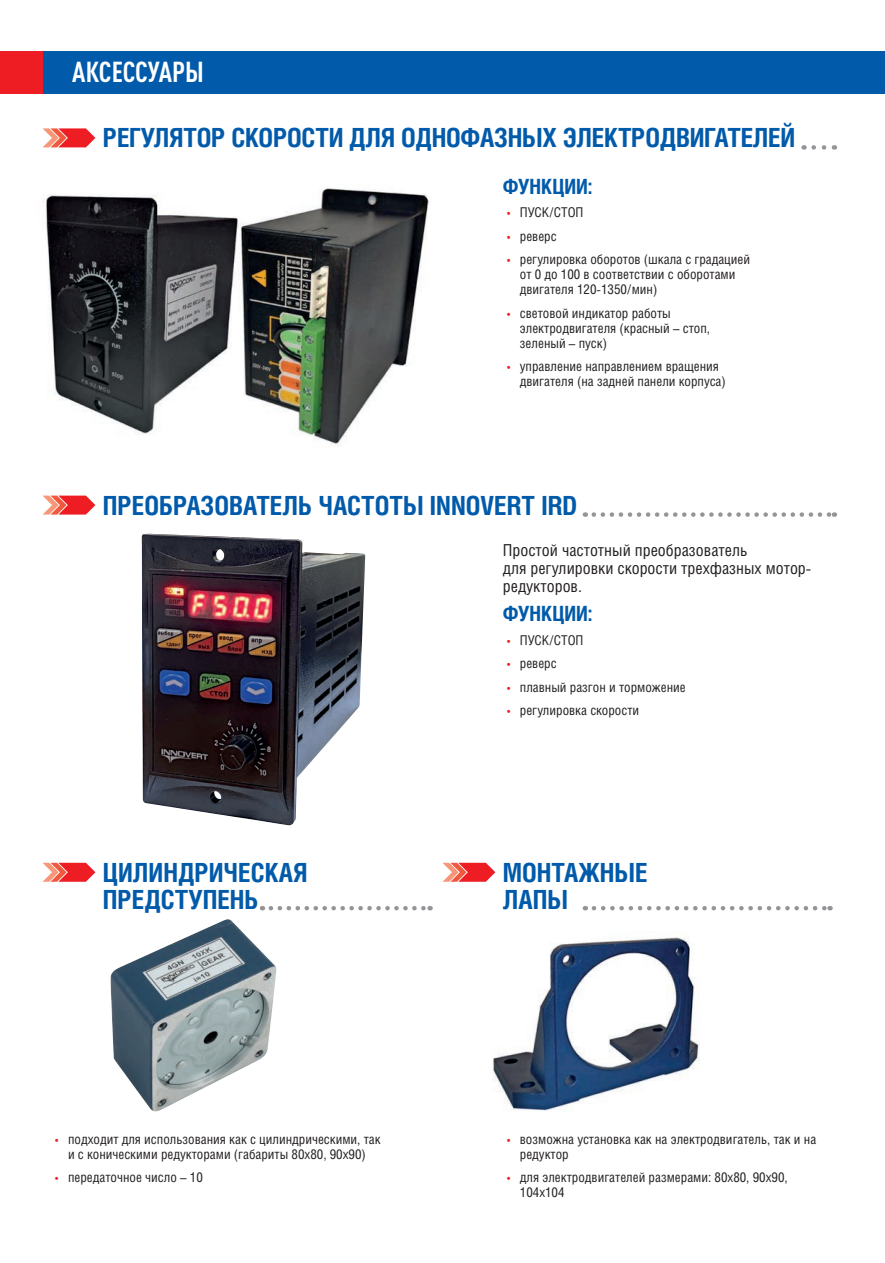
<style>
.page{position:relative;width:885px;height:1263px;background:#fff}
.page>*{position:absolute;margin:0;border:0;box-sizing:border-box;transform-origin:0 0}
.t1{font:700 condensed 28.5px "DIN Pro";letter-spacing:-.005em;color:#fff}
.t2{font:700 26.4px/27px "Helios Cond C";color:#015aaa}
.t3{font:700 21px "Helios Cond C";color:#015aaa}
.t4{font:16.5px/18px "Helios Cond C";color:#231f20}
.t5{font:13.5px/15px "Helios Cond C";color:#231f20}
.s1{font-size:12px;color:#ee1d23}
</style>
<div class="page">
<div style="left:43px;top:51px;width:841px;height:43px;background:#015aaa"></div>
<div style="left:0;top:51px;width:43px;height:43px;background:#ee1d23"></div>
<svg style="left:43px;top:128px;width:52px;height:19px"></svg>
<svg style="left:43px;top:496px;width:52px;height:19px"></svg>
<svg style="left:43px;top:863px;width:52px;height:19px"></svg>
<svg style="left:442px;top:863px;width:53px;height:19px"></svg>
<img style="left:43px;top:188px;width:386px;height:258px">
<img style="left:141px;top:534px;width:224px;height:292px">
<img style="left:110px;top:919px;width:166px;height:193px">
<img style="left:492px;top:937px;width:207px;height:174px">
<svg style="left:813px;top:145px;width:21px;height:5px"></svg>
<svg style="left:593px;top:512px;width:241px;height:5px"></svg>
<svg style="left:271px;top:906px;width:159px;height:4px"></svg>
<svg style="left:594px;top:906px;width:236px;height:4px"></svg>
<h1 class="t1" style="left:72px;top:51px;width:133px">АКСЕССУАРЫ</h1>
<h2 class="t2" style="left:103px;top:124px;width:693px">РЕГУЛЯТОР СКОРОСТИ ДЛЯ ОДНОФАЗНЫХ ЭЛЕКТРОДВИГАТЕЛЕЙ</h2>
<h3 class="t3" style="left:503px;top:174px;width:91px">ФУНКЦИИ:</h3>
<p class="t5" style="left:507px;top:205px;width:78px"><span class="s1">•</span> ПУСК/СТОП</p>
<p class="t5" style="left:507px;top:228px;width:51px"><span class="s1">•</span> реверс</p>
<p class="t5" style="left:520px;top:252px;width:232px;text-indent:-13px"><span class="s1">•</span> регулировка оборотов (шкала с градацией от 0 до 100 в соответствии с оборотами двигателя 120‑1350/мин)</p>
<p class="t5" style="left:520px;top:305px;width:192px;text-indent:-13px"><span class="s1">•</span> световой индикатор работы электродвигателя (красный – стоп, зеленый – пуск)</p>
<p class="t5" style="left:520px;top:359px;width:207px;text-indent:-13px"><span class="s1">•</span> управление направлением вращения двигателя (на задней панели корпуса)</p>
<h2 class="t2" style="left:103px;top:491px;width:476px">ПРЕОБРАЗОВАТЕЛЬ ЧАСТОТЫ INNOVERT IRD</h2>
<p class="t4" style="left:503px;top:541px;width:308px">Простой частотный преобразователь<br>для регулировки скорости трехфазных мотор&shy;редукторов.</p>
<h3 class="t3" style="left:503px;top:601px;width:91px">ФУНКЦИИ:</h3>
<p class="t5" style="left:507px;top:632px;width:78px"><span class="s1">•</span> ПУСК/СТОП</p>
<p class="t5" style="left:507px;top:656px;width:51px"><span class="s1">•</span> реверс</p>
<p class="t5" style="left:507px;top:679px;width:180px"><span class="s1">•</span> плавный разгон и торможение</p>
<p class="t5" style="left:507px;top:703px;width:133px"><span class="s1">•</span> регулировка скорости</p>
<h2 class="t2" style="left:103px;top:858px;width:206px">ЦИЛИНДРИЧЕСКАЯ<br>ПРЕДСТУПЕНЬ</h2>
<h2 class="t2" style="left:503px;top:858px;width:146px">МОНТАЖНЫЕ<br>ЛАПЫ</h2>
<p class="t5" style="left:55px;top:1131px;width:327px;text-align:center"><span class="s1">•</span> подходит для использования как с цилиндрическими, так и с коническими редукторами (габариты 80х80, 90х90)</p>
<p class="t5" style="left:55px;top:1170px;width:149px"><span class="s1">•</span> передаточное число – 10</p>
<p class="t5" style="left:520px;top:1131px;width:298px;text-indent:-13px"><span class="s1">•</span> возможна установка как на электродвигатель, так и на редуктор</p>
<p class="t5" style="left:520px;top:1170px;width:269px;text-indent:-13px"><span class="s1">•</span> для электродвигателей размерами: 80х80, 90х90,<br>104х104</p>
</div>
